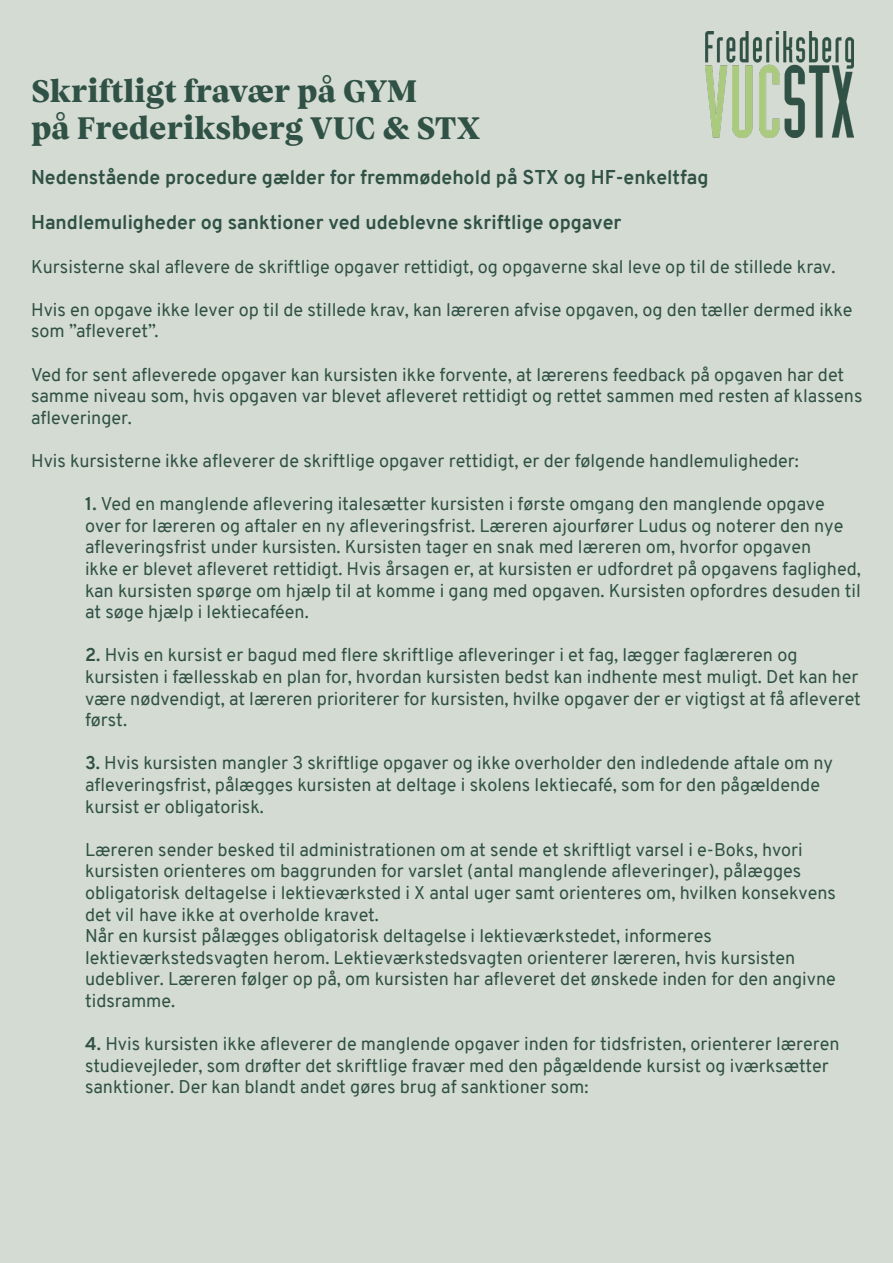
<style>
.page{position:relative;width:893px;height:1263px;background:#d4dbd2}
.page>*{position:absolute;margin:0;border:0;box-sizing:border-box;transform-origin:0 0}
.t1{font:800 31.5px/37.8px "Vesterbro";color:#305146}
.t2{font:700 19.5px "Overpass";color:#305146}
.t3{font:18px/21.6px "Overpass";color:#305146}
.s1{font-weight:700}
</style>
<div class="page">
<img style="left:705px;top:32px;width:149px;height:105px">
<h1 class="t1" style="left:31px;top:70px;width:451px">Skriftligt fravær på GYM<br>på Frederiksberg VUC &amp; STX</h1>
<p class="t2" style="left:31px;top:164px;width:679px">Nedenstående procedure gælder for fremmødehold på STX og HF-enkeltfag</p>
<p class="t2" style="left:31px;top:209px;width:592px">Handlemuligheder og sanktioner ved udeblevne skriftlige opgaver</p>
<p class="t3" style="left:31px;top:256px;width:806px">Kursisterne skal aflevere de skriftlige opgaver rettidigt, og opgaverne skal leve op til de stillede krav.</p>
<p class="t3" style="left:31px;top:299px;width:823px">Hvis en opgave ikke lever op til de stillede krav, kan læreren afvise opgaven, og den tæller dermed ikke som ”afleveret”.</p>
<p class="t3" style="left:31px;top:364px;width:833px">Ved for sent afleverede opgaver kan kursisten ikke forvente, at lærerens feedback på opgaven har det samme niveau som, hvis opgaven var blevet afleveret rettidigt og rettet sammen med resten af klassens afleveringer.</p>
<p class="t3" style="left:31px;top:450px;width:769px">Hvis kursisterne ikke afleverer de skriftlige opgaver rettidigt, er der følgende handlemuligheder:</p>
<p class="t3" style="left:85px;top:493px;width:777px"><span class="s1">1.</span> Ved en manglende aflevering italesætter kursisten i første omgang den manglende opgave over for læreren og aftaler en ny afleveringsfrist. Læreren ajourfører Ludus og noterer den nye afleveringsfrist under kursisten. Kursisten tager en snak med læreren om, hvorfor opgaven<br>ikke er blevet afleveret rettidigt. Hvis årsagen er, at kursisten er udfordret på opgavens faglighed, kan kursisten spørge om hjælp til at komme i gang med opgaven. Kursisten opfordres desuden til at søge hjælp i lektiecaféen.</p>
<p class="t3" style="left:85px;top:644px;width:777px"><span class="s1">2.</span> Hvis en kursist er bagud med flere skriftlige afleveringer i et fag, lægger faglæreren og kursisten i fællesskab en plan for, hvordan kursisten bedst kan indhente mest muligt. Det kan her være nødvendigt, at læreren prioriterer for kursisten, hvilke opgaver der er vigtigst at få afleveret først.</p>
<p class="t3" style="left:85px;top:752px;width:749px"><span class="s1">3.</span> Hvis kursisten mangler 3 skriftlige opgaver og ikke overholder den indledende aftale om ny afleveringsfrist, pålægges kursisten at deltage i skolens lektiecafé, som for den pågældende kursist er obligatorisk.</p>
<p class="t3" style="left:85px;top:839px;width:752px">Læreren sender besked til administrationen om at sende et skriftligt varsel i e-Boks, hvori kursisten orienteres om baggrunden for varslet (antal manglende afleveringer), pålægges obligatorisk deltagelse i lektieværksted i X antal uger samt orienteres om, hvilken konsekvens det vil have ikke at overholde kravet.<br>Når en kursist pålægges obligatorisk deltagelse i lektieværkstedet, informeres lektieværkstedsvagten herom. Lektieværkstedsvagten orienterer læreren, hvis kursisten udebliver. Læreren følger op på, om kursisten har afleveret det ønskede inden for den angivne tidsramme.</p>
<p class="t3" style="left:85px;top:1033px;width:756px"><span class="s1">4.</span> Hvis kursisten ikke afleverer de manglende opgaver inden for tidsfristen, orienterer læreren studievejleder, som drøfter det skriftlige fravær med den pågældende kursist og iværksætter sanktioner. Der kan blandt andet gøres brug af sanktioner som:</p>
</div>
